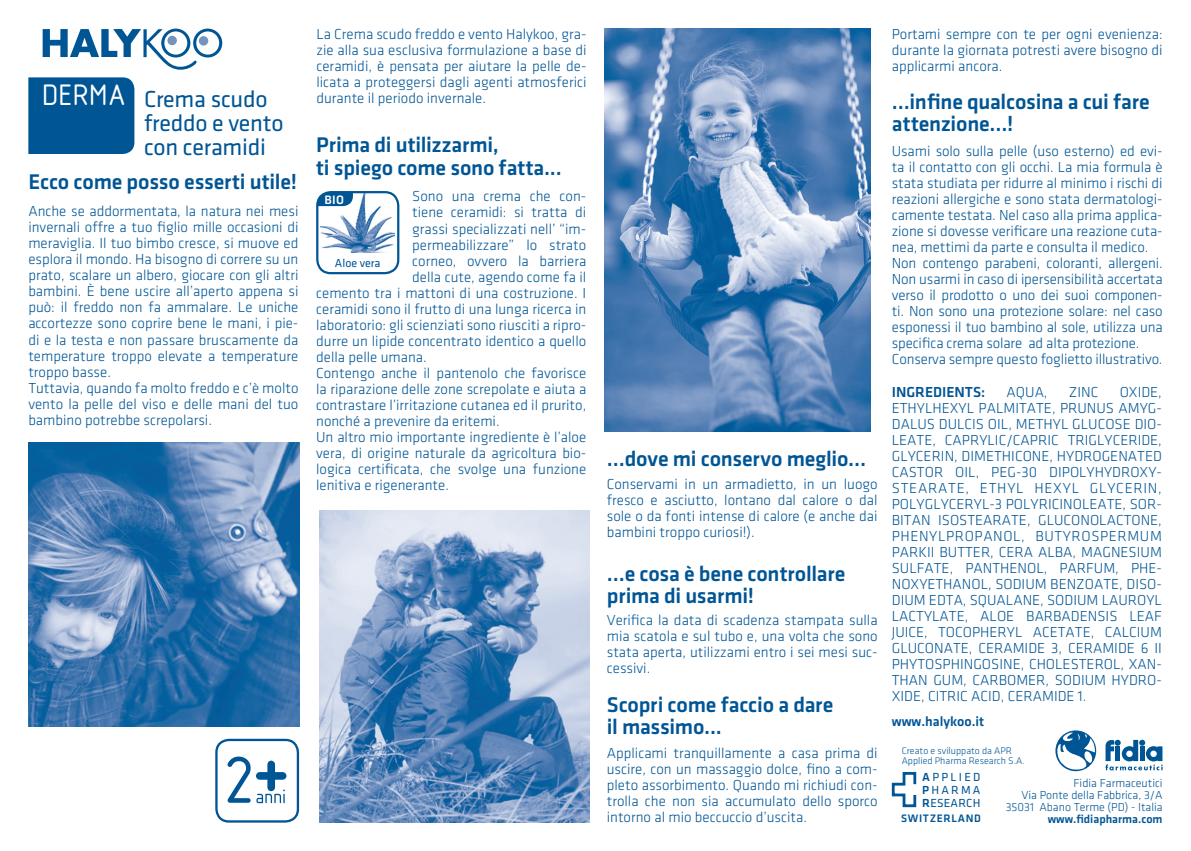
<style>
.page{position:relative;width:1191px;height:851px;background:#fff}
.page>*{position:absolute;margin:0;border:0;box-sizing:border-box;transform-origin:0 0}
.t1{font:30.8px "Isonorm";letter-spacing:.05em;color:#fff}
.t2{font:24px/24px "Klavika";letter-spacing:-.01em;color:#005595}
.t3{font:500 22px/22px "Klavika";letter-spacing:-.01em;color:#005595}
.t4{font:300 15px/16px "Klavika";color:#005595;text-align:justify}
.t5{font:500 15px "Klavika";color:#005595}
.t6{font:500 14px "Klavika";color:#005595}
.t7{font:500 12.6px "Klavika";color:#fff}
.t8{font:12.2px/13px "Klavika";letter-spacing:.185em;color:#005595;text-align:justify}
.t9{font:300 12px/12px "Klavika";color:#005595;text-align:right}
.t10{font:500 12px "Klavika";color:#005595}
.t11{font:12px "Klavika";color:#005595}
.t12{font:500 11.2px "Klavika";letter-spacing:.06em;color:#005595}
.t13{font:300 10px/10px "Klavika";color:#005595}
.s1{font-weight:500}
</style>
<div class="page">
<div style="left:215px;top:738px;width:84px;height:84px;border:2px solid #005595;border-radius:12px"></div>
<svg style="left:227px;top:756px;width:59px;height:47px"></svg>
<svg style="left:43px;top:29px;width:179px;height:41px"></svg>
<div style="left:28px;top:77px;width:106px;height:77px;background:#005595"></div>
<img style="left:320px;top:193px;width:74px;height:59px">
<svg style="left:318px;top:193px;width:35px;height:13px"></svg>
<div style="left:316px;top:191px;width:83px;height:83px;border:2px solid #005595;border-radius:13px"></div>
<svg style="left:1055px;top:730px;width:41px;height:41px"></svg>
<svg style="left:1105px;top:739px;width:57px;height:31px"></svg>
<svg style="left:891px;top:772px;width:26px;height:36px"></svg>
<img style="left:319px;top:510px;width:271px;height:312px">
<img style="left:28px;top:442px;width:271px;height:284px">
<img style="left:604px;top:28px;width:266px;height:403px">
<h1 class="t1" style="left:44px;top:79px;width:83px">DERMA</h1>
<h2 class="t2" style="left:144px;top:87px;width:141px">Crema scudo freddo e vento con ceramidi</h2>
<h3 class="t3" style="left:28px;top:171px;width:270px">Ecco come posso esserti utile!</h3>
<p class="t4" style="left:28px;top:203px;width:272px;text-align:left">Anche se addormentata, la natura nei mesi invernali offre a tuo figlio mille occasioni di meraviglia. Il tuo bimbo cresce, si muove ed esplora il mondo. Ha bisogno di correre su un prato, scalare un albero, giocare con gli altri bambini. È bene uscire all’aperto appena si può: il freddo non fa ammalare. Le uniche accortezze sono coprire bene le mani, i pie&shy;di e la testa e non passare bruscamente da temperature troppo elevate a temperature troppo basse.<br>Tuttavia, quando fa molto freddo e c’è molto vento la pelle del viso e delle mani del tuo bambino potrebbe screpolarsi.</p>
<p class="t4" style="left:316px;top:26px;width:271px">La Crema scudo freddo e vento Halykoo, gra&shy;zie alla sua esclusiva formulazione a base di ceramidi, è pensata per aiutare la pelle de&shy;licata a proteggersi dagli agenti atmosferici durante il periodo invernale.</p>
<p class="t4" style="left:891px;top:26px;width:272px">Portami sempre con te per ogni evenienza: durante la giornata potresti avere bisogno di applicarmi ancora.</p>
<h3 class="t3" style="left:891px;top:91px;width:259px">…infine qualcosina a cui fare attenzione…!</h3>
<p class="t4" style="left:891px;top:143px;width:272px;text-align:left">Usami solo sulla pelle (uso esterno) ed evi&shy;ta il contatto con gli occhi. La mia formula è stata studiata per ridurre al minimo i rischi di reazioni allergiche e sono stata dermatologi&shy;camente testata. Nel caso alla prima applica&shy;zione si dovesse verificare una reazione cuta&shy;nea, mettimi da parte e consulta il medico.<br>Non contengo parabeni, coloranti, allergeni.<br>Non usarmi in caso di ipersensibilità accertata verso il prodotto o uno dei suoi componen&shy;ti. Non sono una protezione solare: nel caso esponessi il tuo bambino al sole, utilizza una specifica crema solare ad alta protezione.<br>Conserva sempre questo foglietto illustrativo.</p>
<h3 class="t3" style="left:316px;top:134px;width:247px">Prima di utilizzarmi,<br>ti spiego come sono fatta...</h3>
<p class="t4" style="left:412px;top:189px;width:175px">Sono una crema che con-</p>
<p class="t4" style="left:412px;top:205px;width:175px">tiene ceramidi: si tratta di</p>
<p class="t4" style="left:412px;top:221px;width:176px">grassi specializzati nell’ “im-</p>
<p class="t4" style="left:412px;top:237px;width:176px">permeabilizzare” lo strato</p>
<p class="t4" style="left:412px;top:253px;width:176px">corneo, ovvero la barriera</p>
<p class="t4" style="left:412px;top:269px;width:176px">della cute, agendo come fa il</p>
<p class="t4" style="left:316px;top:285px;width:272px">cemento tra i mattoni di una costruzione. I</p>
<p class="t4" style="left:316px;top:301px;width:272px">ceramidi sono il frutto di una lunga ricerca in</p>
<p class="t4" style="left:316px;top:317px;width:271px">laboratorio: gli scienziati sono riusciti a ripro-</p>
<p class="t4" style="left:316px;top:333px;width:271px">durre un lipide concentrato identico a quello</p>
<p class="t4" style="left:316px;top:349px;width:112px">della pelle umana.</p>
<p class="t4" style="left:316px;top:365px;width:271px">Contengo anche il pantenolo che favorisce</p>
<p class="t4" style="left:316px;top:381px;width:272px">la riparazione delle zone screpolate e aiuta a</p>
<p class="t4" style="left:316px;top:397px;width:272px">contrastare l’irritazione cutanea ed il prurito,</p>
<p class="t4" style="left:316px;top:413px;width:185px">nonché a prevenire da eritemi.</p>
<p class="t4" style="left:316px;top:429px;width:272px">Un altro mio importante ingrediente è l’aloe</p>
<p class="t4" style="left:316px;top:445px;width:272px">vera, di origine naturale da agricoltura bio-</p>
<p class="t4" style="left:316px;top:461px;width:271px">logica certificata, che svolge una funzione</p>
<p class="t4" style="left:316px;top:477px;width:134px">lenitiva e rigenerante.</p>
<p class="t7" style="left:324px;top:193px;width:21px">BIO</p>
<p class="t11" style="left:335px;top:256px;width:47px">Aloe vera</p>
<p class="t4" style="left:891px;top:384px;width:272px;text-indent:228px">OXIDE, ETHYLHEXYL PALMITATE, PRUNUS AMYG-DALUS DULCIS OIL, METHYL GLUCOSE DIO-LEATE, CAPRYLIC/CAPRIC TRIGLYCERIDE, GLYCERIN, DIMETHICONE, HYDROGENATED CASTOR OIL, PEG-30 DIPOLYHYDROXY-STEARATE, ETHYL HEXYL GLYCERIN, POLYGLYCERYL-3 POLYRICINOLEATE, SOR-BITAN ISOSTEARATE, GLUCONOLACTONE, PHENYLPROPANOL, BUTYROSPERMUM PARKII BUTTER, CERA ALBA, MAGNESIUM SULFATE, PANTHENOL, PARFUM, PHE-NOXYETHANOL, SODIUM BENZOATE, DISO-DIUM EDTA, SQUALANE, SODIUM LAUROYL LACTYLATE, ALOE BARBADENSIS LEAF JUICE, TOCOPHERYL ACETATE, CALCIUM GLUCONATE, CERAMIDE 3, CERAMIDE 6 II PHYTOSPHINGOSINE, CHOLESTEROL, XAN-THAN GUM, CARBOMER, SODIUM HYDRO-XIDE, CITRIC ACID, CERAMIDE 1.</p>
<p class="t5" style="left:891px;top:383px;width:95px">INGREDIENTS:</p>
<p class="t4" style="left:1006px;top:384px;width:42px">AQUA,</p>
<p class="t4" style="left:1068px;top:384px;width:31px">ZINC</p>
<h3 class="t3" style="left:607px;top:448px;width:261px">…dove mi conservo meglio…</h3>
<p class="t4" style="left:607px;top:476px;width:272px">Conservami in un armadietto, in un luogo fresco e asciutto, lontano dal calore o dal sole o da fonti intense di calore (e anche dai bambini troppo curiosi!).</p>
<h3 class="t3" style="left:607px;top:562px;width:240px">…e cosa è bene controllare prima di usarmi!</h3>
<p class="t4" style="left:607px;top:612px;width:272px">Verifica la data di scadenza stampata sulla mia scatola e sul tubo e, una volta che sono stata aperta, utilizzami entro i sei mesi suc&shy;cessivi.</p>
<h3 class="t3" style="left:607px;top:694px;width:228px">Scopri come faccio a dare il massimo...</h3>
<p class="t6" style="left:891px;top:713px;width:94px">www.halykoo.it</p>
<p class="t4" style="left:607px;top:745px;width:272px">Applicami tranquillamente a casa prima di uscire, con un massaggio dolce, fino a com&shy;pleto assorbimento. Quando mi richiudi con&shy;trolla che non sia accumulato dello sporco intorno al mio beccuccio d’uscita.</p>
<p class="t13" style="left:901px;top:746px;width:124px">Creato e sviluppato da APR<br>Applied Pharma Research S.A.</p>
<p class="t8" style="left:922px;top:770px;width:60px"><span class="s1">A</span>PPLIED <span class="s1">P</span>HARMA <span class="s1">R</span>ESEARCH</p>
<p class="t12" style="left:901px;top:812px;width:81px">SWITZERLAND</p>
<p class="t9" style="left:1005px;top:776px;width:158px">Fidia Farmaceutici<br>Via Ponte della Fabbrica, 3/A<br>35031 Abano Terme (PD) - Italia</p>
<p class="t10" style="left:1047px;top:812px;width:116px">www.fidiapharma.com</p>
</div>
